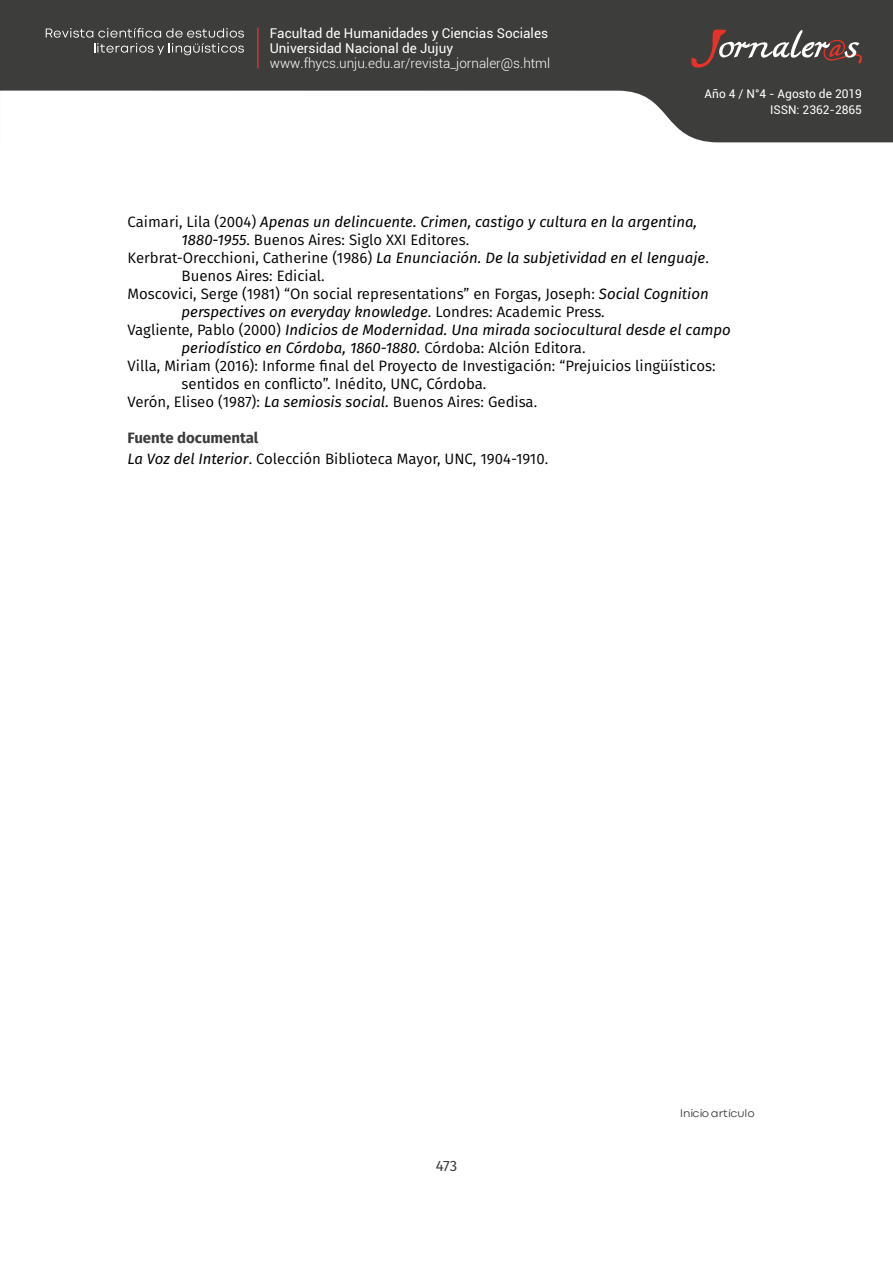
<style>
.page{position:relative;width:893px;height:1263px;background:#fff}
.page>*{position:absolute;margin:0;border:0;box-sizing:border-box;transform-origin:0 0}
.t1{font:15px/21.6px "Fira Sans";color:#000}
.t2{font:italic 15px "Fira Sans";color:#000}
.t3{font:15px "Fira Sans";color:#3c3c3b}
.t4{font:13.5px/15px "Roboto";color:#fff}
.t5{font:300 13.5px "Roboto";color:#fff}
.t6{font:12px/16.5px "Roboto";color:#fff;text-align:right}
.t7{font:11.4px "Codec Cold Trial News";color:#3d3d3b}
.s1{font-style:normal}
.s2{font-style:italic}
.s3{font-weight:700;color:#3c3c3b}
</style>
<div class="page">
<svg style="left:0;top:0;width:893px;height:142px;fill:#3d3d3b"></svg>
<svg style="left:691px;top:29px;width:171px;height:39px;background:#605452"></svg>
<svg style="left:46px;top:28px;width:198px;height:27px;background:#5a5a58"></svg>
<hr style="left:257px;top:28px;width:1px;height:40px;background:#e63329">
<p class="t4" style="left:270px;top:25px;width:280px">Facultad de Humanidades y Ciencias Sociales<br>Universidad Nacional de Jujuy</p>
<p class="t5" style="left:270px;top:54px;width:282px">www.fhycs.unju.edu.ar/revista_jornaler@s.html</p>
<p class="t6" style="left:705px;top:85px;width:159px">Año 4 / N°4 - Agosto de 2019<br>ISSN: 2362-2865</p>
<p class="t2" style="left:128px;top:210px;width:571px"><span class="s1">Caimari, Lila (2004)</span> Apenas un delincuente. Crimen, castigo y cultura en la argentina,</p>
<p class="t1" style="left:182px;top:228px;width:289px"><span class="s2">1880-1955</span>. Buenos Aires: Siglo XXI Editores.</p>
<p class="t2" style="left:128px;top:246px;width:583px"><span class="s1">Kerbrat-Orecchioni, Catherine (1986)</span> La Enunciación. De la subjetividad en el lenguaje<span class="s1">.</span></p>
<p class="t1" style="left:182px;top:264px;width:145px">Buenos Aires: Edicial.</p>
<p class="t1" style="left:128px;top:282px;width:583px">Moscovici, Serge (1981) “On social representations” en Forgas, Joseph: <span class="s2">Social Cognition</span></p>
<p class="t2" style="left:182px;top:300px;width:425px">perspectives on everyday knowledge<span class="s1">. Londres: Academic Press.</span></p>
<p class="t2" style="left:128px;top:318px;width:605px"><span class="s1">Vagliente, Pablo (2000)</span> Indicios de Modernidad. Una mirada sociocultural desde el campo</p>
<p class="t2" style="left:182px;top:336px;width:405px">periodístico en Córdoba, 1860-1880. <span class="s1">Córdoba: Alción Editora.</span></p>
<p class="t1" style="left:128px;top:354px;width:590px">Villa, Miriam (2016): Informe final del Proyecto de Investigación: “Prejuicios lingüísticos:</p>
<p class="t1" style="left:182px;top:372px;width:306px">sentidos en conflicto”. Inédito, UNC, Córdoba.</p>
<p class="t1" style="left:128px;top:390px;width:411px">Verón, Eliseo (1987): <span class="s2">La semiosis social.</span> Buenos Aires: Gedisa.</p>
<p class="t1" style="left:128px;top:426px;width:422px"><span class="s3">Fuente documental<br></span><span class="s2">La Voz del Interior</span>. Colección Biblioteca Mayor, UNC, 1904-1910.</p>
<p class="t3" style="left:436px;top:1155px;width:23px">473</p>
<p class="t7" style="left:680px;top:1106px;width:76px">Inicio artículo</p>
</div>
